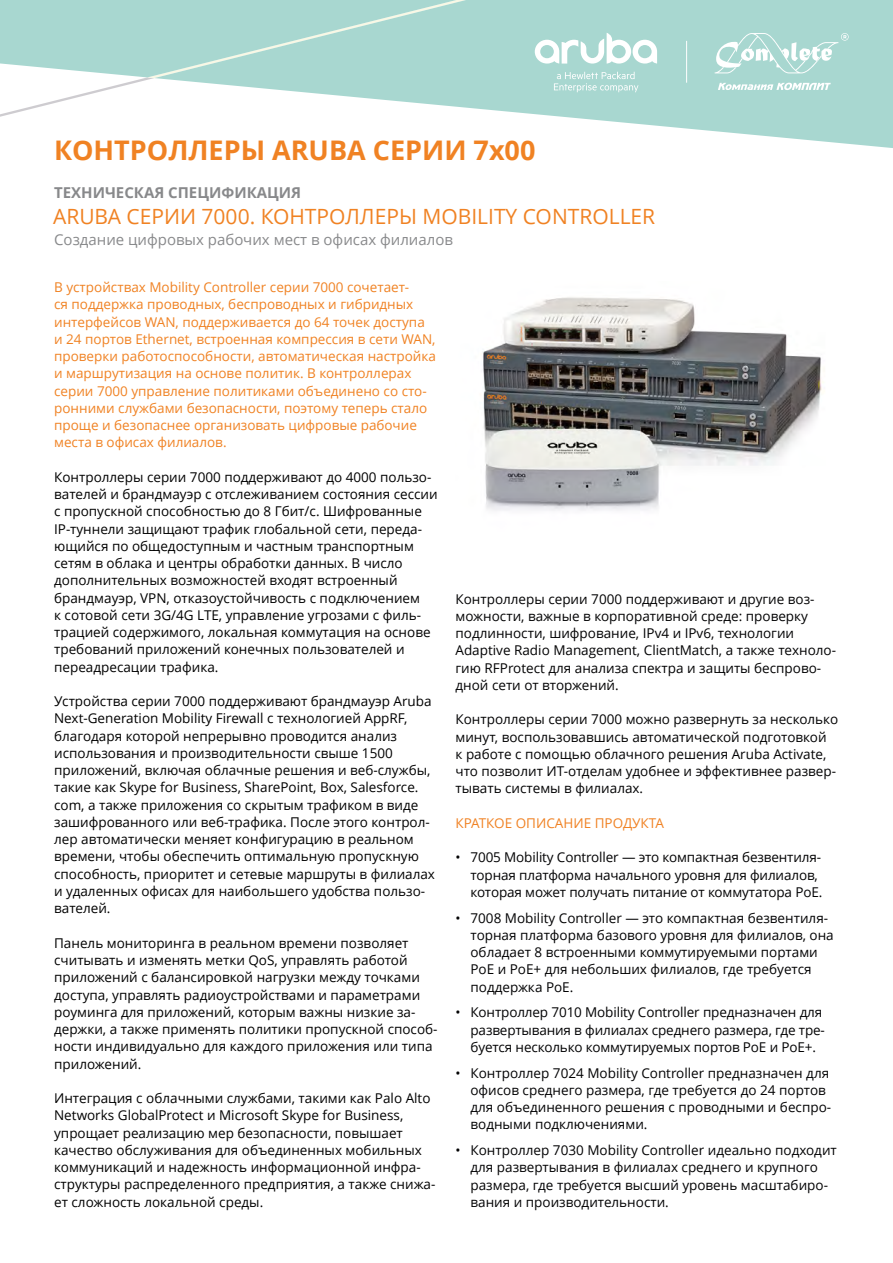
<style>
.page{position:relative;width:893px;height:1263px;background:#fff}
.page>*{position:absolute;margin:0;border:0;box-sizing:border-box;transform-origin:0 0}
.t1{font:700 27px "Open Sans";color:#f08223}
.t2{font:21px "Open Sans";color:#f08223}
.t3{font:15px "Open Sans";color:#88898b}
.t4{font:700 15px "Open Sans";color:#88898b}
.t5{font:13.5px/17.2px "Open Sans";color:#000}
.t6{font:13.5px/17.2px "Open Sans";color:#020203}
.t7{font:13.5px/17.2px "Open Sans";color:#f08223}
.t8{font:13.5px "Open Sans";color:#f08224}
</style>
<div class="page">
<img style="left:483px;top:297px;width:341px;height:214px">
<svg style="left:0;top:0;width:893px;height:148px;fill:#a8d7d0"></svg>
<svg style="left:718px;top:83px;width:113px;height:7px"></svg>
<svg style="left:715px;top:33px;width:134px;height:40px"></svg>
<svg style="left:554px;top:72px;width:84px;height:20px;background:#b8ded8"></svg>
<svg style="left:535px;top:33px;width:122px;height:31px"></svg>
<hr style="left:686px;top:41px;width:1px;height:42px;background:#fff">
<h1 class="t1" style="left:54px;top:131px;width:483px">КОНТРОЛЛЕРЫ ARUBA СЕРИИ 7x00</h1>
<p class="t4" style="left:54px;top:182px;width:248px">ТЕХНИЧЕСКАЯ СПЕЦИФИКАЦИЯ</p>
<p class="t3" style="left:54px;top:230px;width:400px">Создание цифровых рабочих мест в офисах филиалов</p>
<h2 class="t2" style="left:53px;top:202px;width:604px">ARUBA СЕРИИ 7000. КОНТРОЛЛЕРЫ MOBILITY CONTROLLER</h2>
<p class="t7" style="left:54px;top:278px;width:383px">В устройствах Mobility Controller серии 7000 сочетает-<br>ся поддержка проводных, беспроводных и гибридных интерфейсов WAN, поддерживается до 64 точек доступа и 24 портов Ethernet, встроенная компрессия в сети WAN, проверки работоспособности, автоматическая настройка и маршрутизация на основе политик. В контроллерах серии 7000 управление политиками объединено со сто&shy;ронними службами безопасности, поэтому теперь стало проще и безопаснее организовать цифровые рабочие места в офисах филиалов.</p>
<p class="t5" style="left:54px;top:468px;width:385px">Контроллеры серии 7000 поддерживают до 4000 пользо&shy;вателей и брандмауэр с отслеживанием состояния сессии с пропускной способностью до 8 Гбит/с. Шифрованные IP-туннели защищают трафик глобальной сети, переда&shy;ющийся по общедоступным и частным транспортным сетям в облака и центры обработки данных. В число дополнительных возможностей входят встроенный брандмауэр, VPN, отказоустойчивость с подключением<br>к сотовой сети 3G/4G LTE, управление угрозами с филь&shy;трацией содержимого, локальная коммутация на основе требований приложений конечных пользователей и переадресации трафика.</p>
<p class="t5" style="left:54px;top:692px;width:382px">Устройства серии 7000 поддерживают брандмауэр Aruba Next-Generation Mobility Firewall с технологией AppRF, благодаря которой непрерывно проводится анализ использования и производительности свыше 1500 приложений, включая облачные решения и веб-службы, такие как Skype for Business, SharePoint, Box, Salesforce. com, а также приложения со скрытым трафиком в виде зашифрованного или веб-трафика. После этого контрол&shy;лер автоматически меняет конфигурацию в реальном времени, чтобы обеспечить оптимальную пропускную способность, приоритет и сетевые маршруты в филиалах и удаленных офисах для наибольшего удобства пользо&shy;вателей.</p>
<p class="t5" style="left:54px;top:934px;width:385px">Панель мониторинга в реальном времени позволяет считывать и изменять метки QoS, управлять работой приложений с балансировкой нагрузки между точками доступа, управлять радиоустройствами и параметрами роуминга для приложений, которым важны низкие за&shy;держки, а также применять политики пропускной способ&shy;ности индивидуально для каждого приложения или типа приложений.</p>
<p class="t5" style="left:54px;top:1089px;width:383px">Интеграция с облачными службами, такими как Palo Alto Networks GlobalProtect и Microsoft Skype for Business, упрощает реализацию мер безопасности, повышает качество обслуживания для объединенных мобильных коммуникаций и надежность информационной инфра&shy;структуры распределенного предприятия, а также снижа&shy;ет сложность локальной среды.</p>
<p class="t6" style="left:455px;top:590px;width:382px">Контроллеры серии 7000 поддерживают и другие воз&shy;можности, важные в корпоративной среде: проверку подлинности, шифрование, IPv4 и IPv6, технологии Adaptive Radio Management, ClientMatch, а также техноло&shy;гию RFProtect для анализа спектра и защиты беспрово&shy;дной сети от вторжений.</p>
<p class="t6" style="left:455px;top:710px;width:384px">Контроллеры серии 7000 можно развернуть за несколько минут, воспользовавшись автоматической подготовкой<br>к работе с помощью облачного решения Aruba Activate, что позволит ИТ-отделам удобнее и эффективнее развер&shy;тывать системы в филиалах.</p>
<p class="t8" style="left:455px;top:814px;width:210px">КРАТКОЕ ОПИСАНИЕ ПРОДУКТА</p>
<p class="t6" style="left:470px;top:848px;width:353px;text-indent:-15px">• 7005 Mobility Controller — это компактная безвентиля&shy;торная платформа начального уровня для филиалов, которая может получать питание от коммутатора PoE.</p>
<p class="t6" style="left:470px;top:909px;width:365px;text-indent:-15px">• 7008 Mobility Controller — это компактная безвентиля&shy;торная платформа базового уровня для филиалов, она обладает 8 встроенными коммутируемыми портами PoE и PoE+ для небольших филиалов, где требуется поддержка PoE.</p>
<p class="t6" style="left:470px;top:1003px;width:356px;text-indent:-15px">• Контроллер 7010 Mobility Controller предназначен для развертывания в филиалах среднего размера, где тре&shy;буется несколько коммутируемых портов PoE и PoE+.</p>
<p class="t6" style="left:470px;top:1064px;width:362px;text-indent:-15px">• Контроллер 7024 Mobility Controller предназначен для офисов среднего размера, где требуется до 24 портов для объединенного решения с проводными и беспро&shy;водными подключениями.</p>
<p class="t6" style="left:470px;top:1141px;width:368px;text-indent:-15px">• Контроллер 7030 Mobility Controller идеально подходит для развертывания в филиалах среднего и крупного размера, где требуется высший уровень масштабиро&shy;вания и производительности.</p>
</div>
